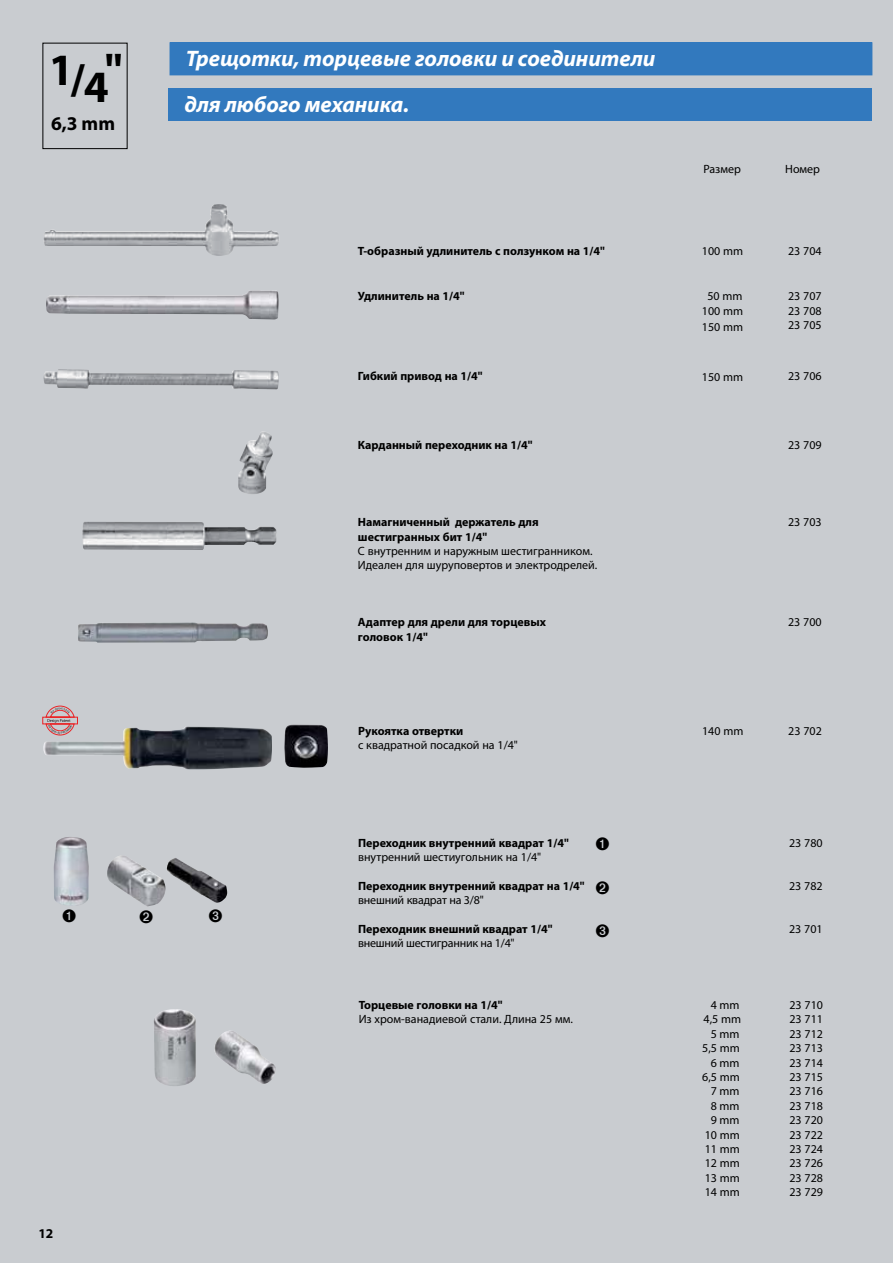
<style>
.page{position:relative;width:893px;height:1263px;background:#c9ccd0}
.page>*{position:absolute;margin:0;border:0;box-sizing:border-box;transform-origin:0 0}
.t1{font:700 45px "Myriad Pro";color:#000}
.t2{font:italic 700 22.5px/45.8px "Myriad Pro";letter-spacing:-.005em;color:#fff}
.t3{font:700 19.5px "Myriad Pro";color:#000}
.t4{font:700 13.5px "Myriad Pro";color:#000}
.t5{font:12px/14.4px "Myriad Pro";color:#000;text-align:center}
.t6{font:700 12px/14.4px "Myriad Pro";color:#000}
.t7{font:12px "Myriad Pro";letter-spacing:-.02em;color:#000}
</style>
<div class="page">
<img style="left:107px;top:856px;width:120px;height:50px">
<img style="left:154px;top:1009px;width:122px;height:77px">
<img style="left:82px;top:522px;width:195px;height:28px">
<img style="left:44px;top:204px;width:235px;height:52px">
<img style="left:238px;top:431px;width:35px;height:63px">
<img style="left:46px;top:290px;width:233px;height:29px">
<img style="left:44px;top:369px;width:235px;height:21px">
<img style="left:43px;top:727px;width:229px;height:42px">
<img style="left:284px;top:724px;width:44px;height:44px">
<svg style="left:43px;top:706px;width:35px;height:29px"></svg>
<img style="left:78px;top:622px;width:190px;height:21px">
<img style="left:54px;top:837px;width:35px;height:68px">
<div style="left:170px;top:43px;width:702px;height:32px;background:#3279be"></div>
<div style="left:169px;top:89px;width:703px;height:32px;background:#3279be"></div>
<h1 class="t1" style="left:49px;top:43px;width:75px">1 4"</h1>
<h1 class="t1" style="left:70px;top:53px;width:16px">/</h1>
<h3 class="t3" style="left:51px;top:111px;width:66px">6,3 mm</h3>
<p class="t4" style="left:39px;top:1225px;width:16px">12</p>
<h2 class="t2" style="left:184px;top:36px;width:472px">Трещотки, торцевые головки и соединители для любого механика.</h2>
<p class="t5" style="left:703px;top:162px;width:39px">Размер</p>
<p class="t5" style="left:785px;top:162px;width:36px">Номер</p>
<p class="t6" style="left:358px;top:243px;width:248px">Т-образный удлинитель с ползунком на 1/4"</p>
<p class="t5" style="left:702px;top:243px;width:43px">100 mm</p>
<p class="t5" style="left:788px;top:243px;width:35px">23 704</p>
<p class="t6" style="left:358px;top:289px;width:108px">Удлинитель на 1/4"</p>
<p class="t5" style="left:702px;top:289px;width:43px">50 mm<br>100 mm</p>
<p class="t5" style="left:702px;top:319px;width:43px">150 mm</p>
<p class="t5" style="left:788px;top:289px;width:35px;text-align:justify">23 707<br>23 708<br>23 705</p>
<p class="t6" style="left:358px;top:368px;width:126px">Гибкий привод на 1/4"</p>
<p class="t5" style="left:702px;top:370px;width:43px">150 mm</p>
<p class="t5" style="left:788px;top:368px;width:35px">23 706</p>
<p class="t6" style="left:358px;top:437px;width:176px">Карданный переходник на 1/4"</p>
<p class="t5" style="left:788px;top:437px;width:35px">23 709</p>
<p class="t6" style="left:358px;top:515px;width:182px">Намагниченный держатель для шестигранных бит 1/4"</p>
<p class="t5" style="left:358px;top:544px;width:241px;text-align:left">С внутренним и наружным шестигранником.<br>Идеален для шуруповертов и электродрелей.</p>
<p class="t5" style="left:788px;top:515px;width:35px">23 703</p>
<p class="t6" style="left:358px;top:615px;width:189px">Адаптер для дрели для торцевых головок 1/4"</p>
<p class="t5" style="left:788px;top:615px;width:35px">23 700</p>
<p class="t6" style="left:358px;top:723px;width:107px">Рукоятка отвертки</p>
<p class="t5" style="left:702px;top:723px;width:43px">140 mm</p>
<p class="t5" style="left:358px;top:738px;width:161px">с квадратной посадкой на 1/4"</p>
<p class="t6" style="left:358px;top:835px;width:212px">Переходник внутренний квадрат 1/4"</p>
<p class="t5" style="left:358px;top:850px;width:185px">внутренний шестиугольник на 1/4"</p>
<p class="t6" style="left:358px;top:878px;width:228px">Переходник внутренний квадрат на 1/4"</p>
<p class="t5" style="left:358px;top:893px;width:127px">внешний квадрат на 3/8"</p>
<p class="t6" style="left:358px;top:922px;width:196px">Переходник внешний квадрат 1/4"</p>
<p class="t7" style="left:358px;top:936px;width:158px">внешний шестигранник на 1/4"</p>
<p class="t5" style="left:788px;top:724px;width:35px">23 702</p>
<p class="t5" style="left:789px;top:835px;width:35px">23 780</p>
<p class="t5" style="left:789px;top:878px;width:35px">23 782</p>
<p class="t5" style="left:789px;top:922px;width:35px">23 701</p>
<p class="t6" style="left:359px;top:998px;width:145px">Торцевые головки на 1/4"</p>
<p class="t5" style="left:359px;top:1012px;width:216px">Из хром-ванадиевой стали. Длина 25 мм.</p>
<p class="t5" style="left:702px;top:998px;width:40px">4 mm<br>4,5 mm<br>5 mm<br>5,5 mm<br>6 mm<br>6,5 mm<br>7 mm<br>8 mm<br>9 mm<br>10 mm<br>11 mm<br>12 mm<br>13 mm<br>14 mm</p>
<p class="t5" style="left:789px;top:998px;width:35px;text-align:justify">23 710<br>23 711<br>23 712<br>23 713<br>23 714<br>23 715<br>23 716<br>23 718<br>23 720<br>23 722<br>23 724<br>23 726<br>23 728<br>23 729</p>
</div>
